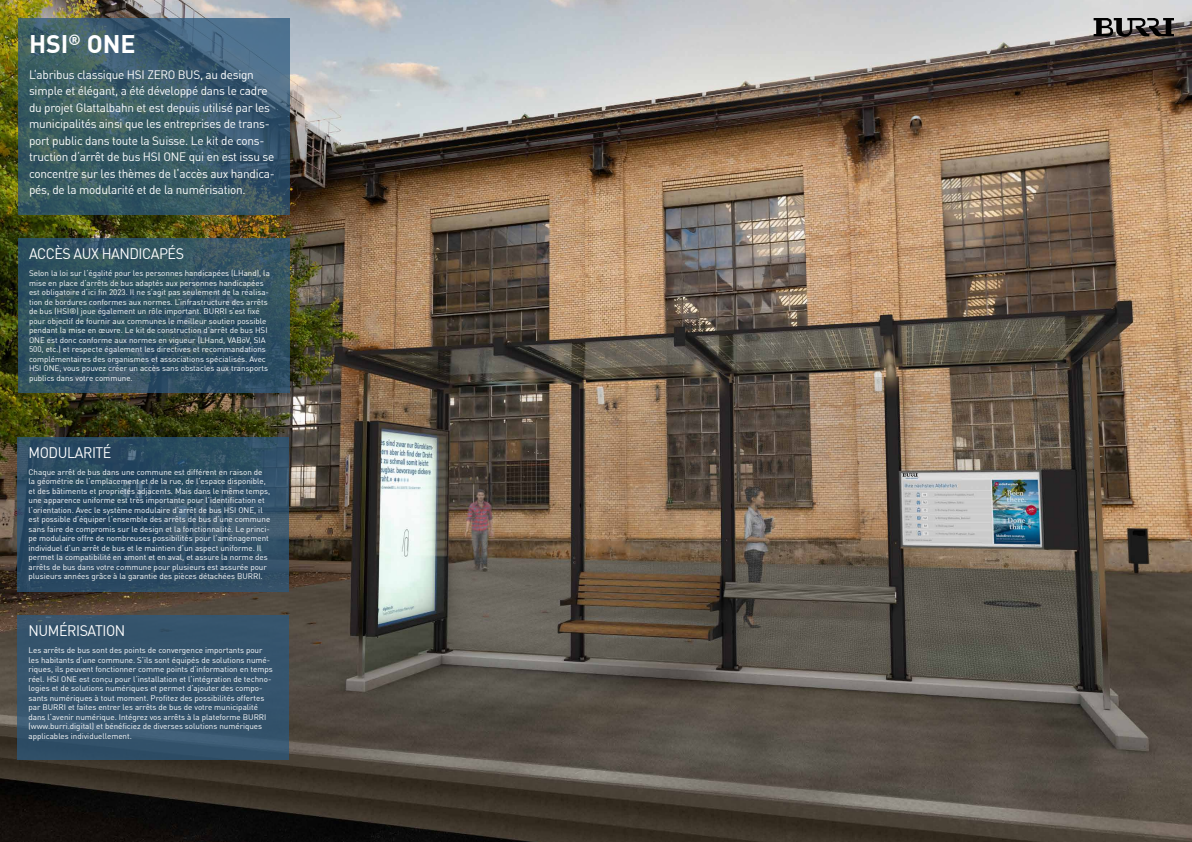
<style>
.page{position:relative;width:1192px;height:842px;background:#fff}
.page>*{position:absolute;margin:0;border:0;box-sizing:border-box;transform-origin:0 0}
.t1{font:700 25px "DIN Offc Pro";color:#fff}
.t2{font:15px "DIN Offc Pro";letter-spacing:-.03em;color:#fff;scale:.95 1}
.t3{font:12px/16.5px "DIN Offc Pro";letter-spacing:-.02em;color:#fff}
.t4{font:8px/9.5px "DIN Offc Pro";color:#fff}
</style>
<div class="page">
<img style="left:0;top:0;width:1192px;height:842px">
<svg style="left:18px;top:238px;width:271px;height:154px;background:#315160"></svg>
<svg style="left:18px;top:18px;width:271px;height:196px;background:#3b5c6a"></svg>
<svg style="left:18px;top:437px;width:271px;height:154px;background:#2d4c63"></svg>
<div style="left:18px;top:615px;width:271px;height:145px;background:#35546c"></div>
<svg style="left:1094px;top:18px;width:80px;height:19px;background:#595655"></svg>
<h1 class="t1" style="left:29px;top:25px;width:108px">HSI<sup>®</sup> ONE</h1>
<p class="t3" style="left:29px;top:65px;width:247px">L‘abribus classique HSI ZERO BUS, au design simple et élégant, a été développé dans le cadre du projet Glattalbahn et est depuis utilisé par les municipalités ainsi que les entreprises de trans&shy;port public dans toute la Suisse. Le kit de cons&shy;truction d‘arrêt de bus HSI ONE qui en est issu se concentre sur les thèmes de l‘accès aux handica&shy;pés, de la modularité et de la numérisation.</p>
<h2 class="t2" style="left:29px;top:242px;width:165px">ACCÈS AUX HANDICAPÉS</h2>
<p class="t4" style="left:29px;top:268px;width:242px">Selon la loi sur l‘égalité pour les personnes handicapées (LHand), la mise en place d‘arrêts de bus adaptés aux personnes handicapées est obligatoire d‘ici fin 2023. Il ne s‘agit pas seulement de la réalisa&shy;tion de bordures conformes aux normes. L‘infrastructure des arrêts de bus (HSI®) joue également un rôle important. BURRI s‘est fixé pour objectif de fournir aux communes le meilleur soutien possible pendant la mise en œuvre. Le kit de construction d‘arrêt de bus HSI ONE est donc conforme aux normes en vigueur (LHand, VABöV, SIA 500, etc.) et respecte également les directives et recommandations complémentaires des organismes et associations spécialisés. Avec HSI ONE, vous pouvez créer un accès sans obstacles aux transports publics dans votre commune.</p>
<h2 class="t2" style="left:29px;top:441px;width:89px">MODULARITÉ</h2>
<p class="t4" style="left:29px;top:467px;width:243px">Chaque arrêt de bus dans une commune est différent en raison de la géométrie de l‘emplacement et de la rue, de l‘espace disponible, et des bâtiments et propriétés adjacents. Mais dans le même temps, une apparence uniforme est très importante pour l‘identification et l‘orientation. Avec le système modulaire d‘arrêt de bus HSI ONE, il est possible d‘équiper l‘ensemble des arrêts de bus d‘une commune sans faire de compromis sur le design et la fonctionnalité. Le princi&shy;pe modulaire offre de nombreuses possibilités pour l‘aménagement individuel d‘un arrêt de bus et le maintien d‘un aspect uniforme. Il permet la compatibilité en amont et en aval, et assure la norme des arrêts de bus dans votre commune pour plusieurs est assurée pour plusieurs années grâce à la garantie des pièces détachées BURRI.</p>
<h2 class="t2" style="left:29px;top:619px;width:103px">NUMÉRISATION</h2>
<p class="t4" style="left:29px;top:645px;width:246px">Les arrêts de bus sont des points de convergence importants pour les habitants d‘une commune. S‘ils sont équipés de solutions numé&shy;riques, ils peuvent fonctionner comme points d‘information en temps réel. HSI ONE est conçu pour l‘installation et l‘intégration de techno&shy;logies et de solutions numériques et permet d‘ajouter des compo&shy;sants numériques à tout moment. Profitez des possibilités offertes par BURRI et faites entrer les arrêts de bus de votre municipalité dans l‘avenir numérique. Intégrez vos arrêts à la plateforme BURRI (www.burri.digital) et bénéficiez de diverses solutions numériques applicables individuellement.</p>
</div>
